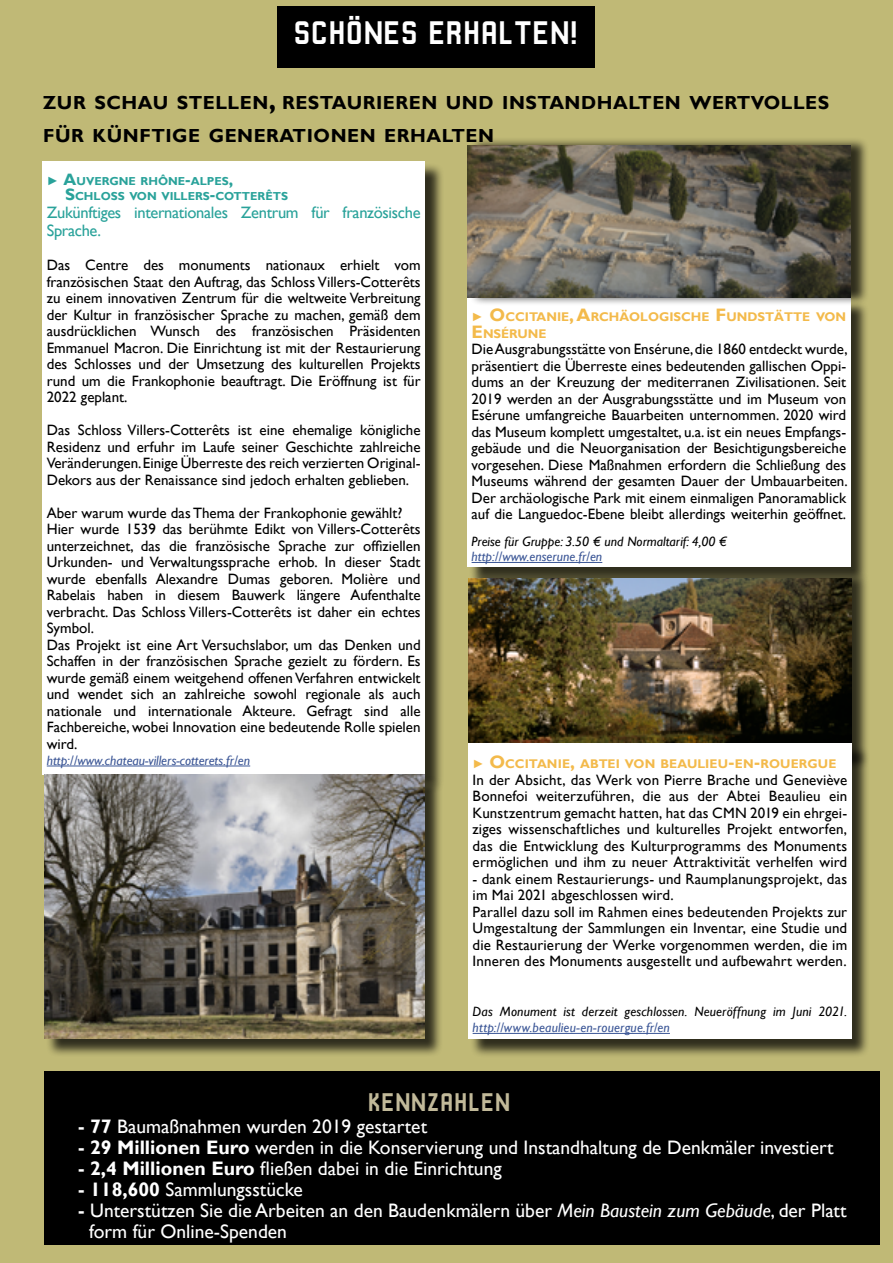
<style>
.page{position:relative;width:893px;height:1263px;background:#c0b976}
.page>*{position:absolute;margin:0;border:0;box-sizing:border-box;transform-origin:0 0}
.t1{font:34.5px "Robust CMN";letter-spacing:-.01em;color:#fff}
.t2{font:27px "Robust CMN";color:#c1b999}
.t3{font:19.5px/21px "Gill Sans";color:#fff}
.t4{font:700 18.9px/32.4px "Gill Sans";letter-spacing:.03em;color:#000}
.t5{font:16.5px/18px "Gill Sans";letter-spacing:-.02em;color:#29a29a}
.t6{font:15px/16.5px "Gill Sans";color:#000;text-align:justify}
.t7{font:italic 13.5px "Gill Sans";color:#3b5696}
.t8{font:italic 13.5px "Gill Sans";letter-spacing:.01em;color:#000}
.t9{font:700 12.6px/16.5px "Gill Sans";color:#f3ba4b}
.t10{font:700 11.55px/15px "Gill Sans";color:#29a29a}
.s1{font-size:27px}
.s2{font-family:"Arial";font-weight:400;font-size:12px}
.s3{font-size:16.5px}
.s4{font-size:18px}
.s5{font-weight:700}
.s6{font-style:italic}
</style>
<div class="page">
<div style="left:470px;top:300px;width:399px;height:285px;background:#000;opacity:.75"></div>
<div style="left:467px;top:298px;width:383px;height:268px;background:#fff"></div>
<hr style="left:472px;top:562px;width:130px;height:1px;background:#3b5696">
<div style="left:45px;top:163px;width:399px;height:630px;background:#000;opacity:.75"></div>
<div style="left:43px;top:161px;width:382px;height:613px;background:#fff"></div>
<hr style="left:47px;top:766px;width:203px;height:1px;background:#3b5696">
<div style="left:47px;top:777px;width:396px;height:280px;background:#000;opacity:.75"></div>
<img style="left:44px;top:774px;width:380px;height:264px">
<div style="left:470px;top:137px;width:399px;height:168px;background:#000;opacity:.75"></div>
<img style="left:467px;top:145px;width:383px;height:153px">
<div style="left:277px;top:6px;width:318px;height:61px;background:#000"></div>
<div style="left:44px;top:1071px;width:836px;height:173px;background:#000"></div>
<div style="left:471px;top:570px;width:399px;height:200px;background:#000;opacity:.75"></div>
<img style="left:468px;top:578px;width:383px;height:165px">
<div style="left:471px;top:746px;width:399px;height:312px;background:#000;opacity:.75"></div>
<div style="left:468px;top:743px;width:383px;height:295px;background:#fff"></div>
<hr style="left:473px;top:1033px;width:197px;height:1px;background:#3b5696">
<h1 class="t1" style="left:293px;top:14px;width:287px">SCHÖNES ERHALTEN!</h1>
<p class="t4" style="left:43px;top:87px;width:787px">ZUR SCHAU STELLEN<span class="s1">,</span> RESTAURIEREN UND INSTANDHALTEN WERTVOLLES<br>FÜR KÜNFTIGE GENERATIONEN ERHALTEN</p>
<p class="t10" style="left:65px;top:174px;width:224px;text-indent:-18px"><span class="s2">►</span> <span class="s3">A</span>UVERGNE RHÔNE<span class="s3">-</span>ALPES<span class="s3">,<br>S</span>CHLOSS VON VILLERS<span class="s3">-</span>COTTERÊTS</p>
<p class="t5" style="left:47px;top:203px;width:375px">Zukünftiges internationales Zentrum für französische<br>Sprache.</p>
<p class="t6" style="left:47px;top:257px;width:375px">Das Centre des monuments nationaux erhielt vom französischen Staat den Auftrag, das Schloss Villers-Cotterêts zu einem innovativen Zentrum für die weltweite Verbreitung der Kultur in französischer Sprache zu machen, gemäß dem ausdrücklichen Wunsch des französischen Präsidenten Emmanuel Macron. Die Einrichtung ist mit der Restaurierung des Schlosses und der Umsetzung des kulturellen Projekts rund um die Frankophonie beauftragt. Die Eröffnung ist für 2022 geplant.</p>
<p class="t6" style="left:47px;top:422px;width:375px">Das Schloss Villers-Cotterêts ist eine ehemalige königliche Residenz und erfuhr im Laufe seiner Geschichte zahlreiche Veränderungen. Einige Überreste des reich verzierten Original-Dekors aus der Renaissance sind jedoch erhalten geblieben.</p>
<p class="t6" style="left:47px;top:505px;width:375px;text-align:left">Aber warum wurde das Thema der Frankophonie gewählt?<br>Hier wurde 1539 das berühmte Edikt von Villers-Cotterêts unterzeichnet, das die französische Sprache zur offiziellen Urkunden- und Verwaltungssprache erhob. In dieser Stadt wurde ebenfalls Alexandre Dumas geboren. Molière und Rabelais haben in diesem Bauwerk längere Aufenthalte verbracht. Das Schloss Villers-Cotterêts ist daher ein echtes Symbol.<br>Das Projekt ist eine Art Versuchslabor, um das Denken und Schaffen in der französischen Sprache gezielt zu fördern. Es wurde gemäß einem weitgehend offenen Verfahren entwickelt und wendet sich an zahlreiche sowohl regionale als auch nationale und internationale Akteure. Gefragt sind alle Fachbereiche, wobei Innovation eine bedeutende Rolle spielen wird.</p>
<p class="t7" style="left:47px;top:752px;width:205px">http://www.chateau-villers-cotterets.fr/en</p>
<p class="t9" style="left:472px;top:309px;width:376px"><span class="s2">►</span> <span class="s4">O</span>CCITANIE<span class="s4">, A</span>RCHÄOLOGISCHE <span class="s4">F</span> UNDSTÄTTE VON<br><span class="s4">E</span>NSÉRUNE</p>
<p class="t6" style="left:472px;top:341px;width:378px">Die Ausgrabungsstätte von Ensérune, die 1860 entdeckt wurde, präsentiert die Überreste eines bedeutenden gallischen Oppi&shy;dums an der Kreuzung der mediterranen Zivilisationen. Seit 2019 werden an der Ausgrabungsstätte und im Museum von Esérune umfangreiche Bauarbeiten unternommen. 2020 wird das Museum komplett umgestaltet, u.a. ist ein neues Empfangs&shy;gebäude und die Neuorganisation der Besichtigungsbereiche vorgesehen. Diese Maßnahmen erfordern die Schließung des Museums während der gesamten Dauer der Umbauarbeiten.<br>Der archäologische Park mit einem einmaligen Panoramablick auf die Languedoc-Ebene bleibt allerdings weiterhin geöffnet.</p>
<p class="t8" style="left:472px;top:534px;width:257px">Preise für Gruppe: 3.50 € und Normaltarif: 4,00 €</p>
<p class="t7" style="left:472px;top:549px;width:132px">http://www.enserune.fr/en</p>
<p class="t9" style="left:473px;top:756px;width:365px"><span class="s2">►</span> <span class="s4">O</span>CCITANIE<span class="s4">,</span> ABTEI VON BEAULIEU<span class="s4">-</span>EN<span class="s4">-</span>ROUERGUE</p>
<p class="t6" style="left:473px;top:772px;width:376px">In der Absicht, das Werk von Pierre Brache und Geneviève Bonnefoi weiterzuführen, die aus der Abtei Beaulieu ein Kunstzentrum gemacht hatten, hat das CMN 2019 ein ehrgei&shy;ziges wissenschaftliches und kulturelles Projekt entworfen, das die Entwicklung des Kulturprogramms des Monuments ermöglichen und ihm zu neuer Attraktivität verhelfen wird</p>
<p class="t6" style="left:473px;top:871px;width:376px;text-align:left">- dank einem Restaurierungs- und Raumplanungsprojekt, das im Mai 2021 abgeschlossen wird.<br>Parallel dazu soll im Rahmen eines bedeutenden Projekts zur Umgestaltung der Sammlungen ein Inventar, eine Studie und die Restaurierung der Werke vorgenommen werden, die im Inneren des Monuments ausgestellt und aufbewahrt werden.</p>
<p class="t8" style="left:473px;top:1003px;width:376px">Das Monument ist derzeit geschlossen. Neueröffnung im Juni 2021.</p>
<p class="t7" style="left:473px;top:1020px;width:199px">http://www.beaulieu-en-rouergue.fr/en</p>
<h2 class="t2" style="left:367px;top:1087px;width:144px">KENNZAHLEN</h2>
<h3 class="t3" style="left:78px;top:1116px;width:350px"><span class="s5">- 77</span> Baumaßnahmen wurden 2019 gestartet</h3>
<h3 class="t3" style="left:78px;top:1137px;width:757px"><span class="s5">- 29 Millionen Euro</span> werden in die Konservierung und Instandhaltung de Denkmäler investiert</h3>
<h3 class="t3" style="left:78px;top:1158px;width:425px"><span class="s5">- 2,4 Millionen Euro</span> fließen dabei in die Einrichtung</h3>
<h3 class="t3" style="left:78px;top:1179px;width:226px"><span class="s5">- 118,600</span> Sammlungsstücke</h3>
<h3 class="t3" style="left:89px;top:1200px;width:759px;text-indent:-11px"><span class="s5">-</span> Unterstützen Sie die Arbeiten an den Baudenkmälern über <span class="s6">Mein Baustein zum Gebäude</span>, der Platt form für Online-Spenden</h3>
</div>
